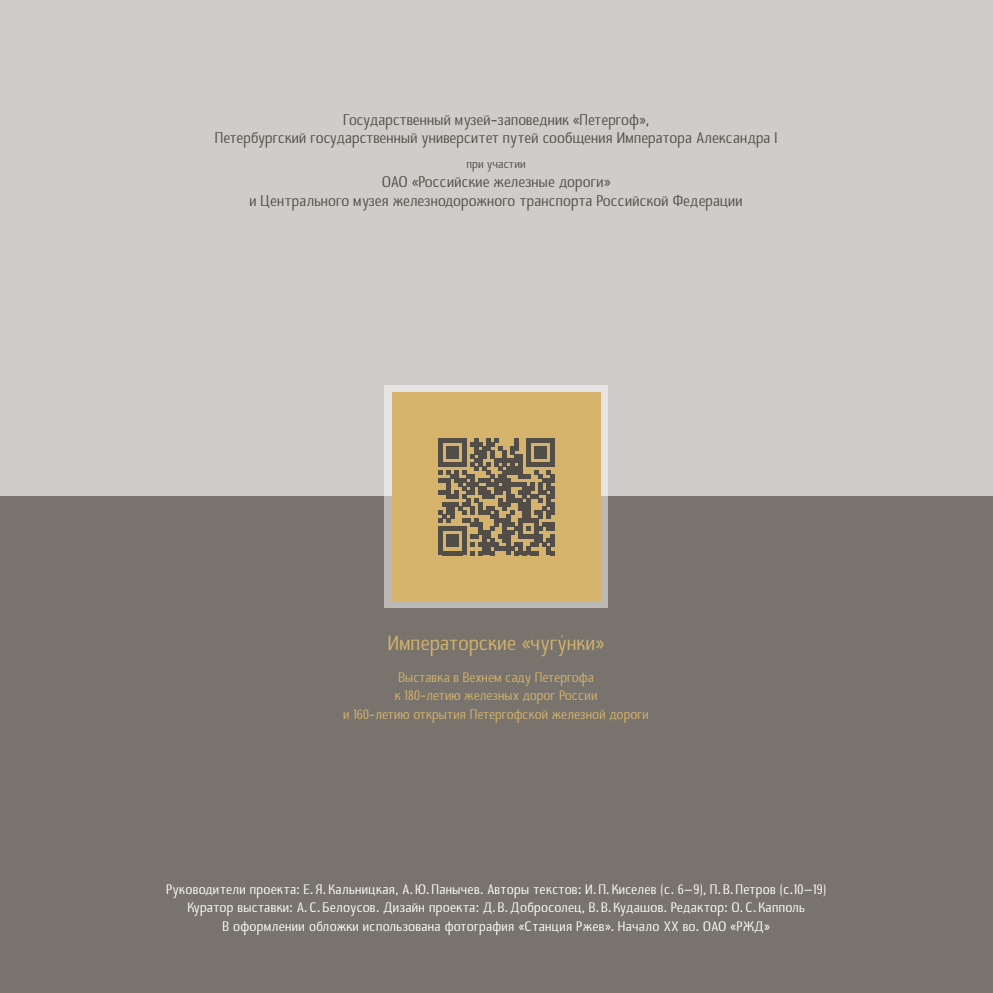
<style>
.page{position:relative;width:993px;height:993px;background:#fff}
.page>*{position:absolute;margin:0;border:0;box-sizing:border-box;transform-origin:0 0}
.t1{font:21px "B20 Sans";color:#d5b36b}
.t2{font:15.75px/18.6px "B20 Sans";color:#524e47;text-align:center}
.t3{font:14px/18.6px "B20 Sans";letter-spacing:.015em;color:#fff;text-align:center}
.t4{font:14px/18.6px "B20 Sans";color:#d5b36b;text-align:center}
.t5{font:12.25px "B20 Sans";color:#524e47}
</style>
<div class="page">
<div style="left:0;top:0;width:992px;height:496px;background:#d0ccca"></div>
<div style="left:0;top:496px;width:992px;height:496px;background:#78736c"></div>
<svg style="left:384px;top:385px;width:224px;height:222px"></svg>
<div style="left:392px;top:391px;width:208px;height:209px;background:#d5b36b"></div>
<svg style="left:438px;top:438px;width:116px;height:117px"></svg>
<p class="t2" style="left:215px;top:111px;width:564px">Государственный музей-заповедник «Петергоф»,<br>Петербургский государственный университет путей сообщения Императора Александра I</p>
<p class="t5" style="left:467px;top:158px;width:61px">при участии</p>
<p class="t2" style="left:250px;top:173px;width:495px">ОАО «Российские железные дороги»<br>и Центрального музея железнодорожного транспорта Российской Федерации</p>
<h1 class="t1" style="left:388px;top:632px;width:218px">Императорские «чугýнки»</h1>
<p class="t4" style="left:343px;top:668px;width:307px">Выставка в Вехнем саду Петергофа<br>к 180-летию железных дорог России<br>и 160-летию открытия Петергофской железной дороги</p>
<p class="t3" style="left:166px;top:880px;width:661px">Руководители проекта: Е. Я. Кальницкая, А. Ю. Панычев. Авторы текстов: И. П. Киселев (с. 6–9), П. В. Петров (с.10–19)<br>Куратор выставки: А. С. Белоусов. Дизайн проекта: Д. В.Добросолец, В. В. Кудашов. Редактор: О. С. Капполь<br>В оформлении обложки использована фотография «Станция Ржев». Начало XX во. ОАО «РЖД»</p>
</div>
